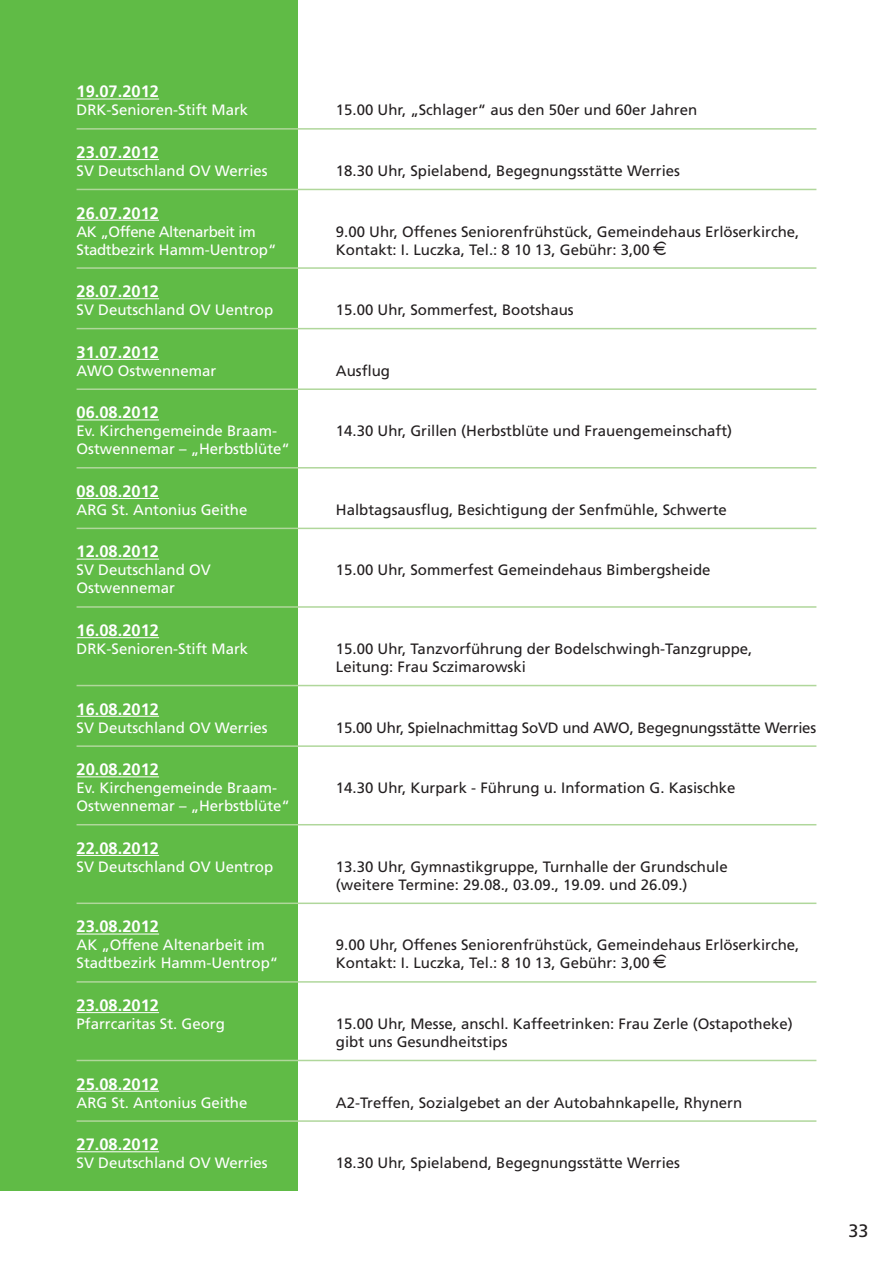
<style>
.page{position:relative;width:893px;height:1263px;background:#fff}
.page>*{position:absolute;margin:0;border:0;box-sizing:border-box;transform-origin:0 0}
.t1{font:18px "Frutiger";color:#231f20}
.t2{font:700 16.5px "Frutiger";color:#fff}
.t3{font:15px/18px "Frutiger";color:#231f20}
.t4{font:15px "Frutiger";color:#fff}
.t5{font:15px "Frutiger";letter-spacing:-.025em;color:#fff}
</style>
<div class="page">
<div style="left:0;top:0;width:298px;height:298px;background:#60bb46"></div>
<div style="left:0;top:298px;width:298px;height:297px;background:#60bb46"></div>
<div style="left:0;top:595px;width:298px;height:298px;background:#60bb46"></div>
<div style="left:0;top:893px;width:298px;height:298px;background:#60bb46"></div>
<hr style="left:77px;top:99px;width:82px;height:1px;background:#fff">
<hr style="left:77px;top:128px;width:739px;height:2px;background:#b0d79b">
<hr style="left:77px;top:159px;width:82px;height:1px;background:#fff">
<hr style="left:77px;top:189px;width:739px;height:1px;background:#b0d79b">
<hr style="left:77px;top:220px;width:82px;height:1px;background:#fff">
<hr style="left:77px;top:267px;width:739px;height:2px;background:#b0d79b">
<hr style="left:77px;top:298px;width:82px;height:1px;background:#fff">
<hr style="left:77px;top:328px;width:739px;height:1px;background:#b0d79b">
<hr style="left:77px;top:359px;width:82px;height:1px;background:#fff">
<hr style="left:77px;top:388px;width:739px;height:2px;background:#b0d79b">
<hr style="left:77px;top:419px;width:82px;height:1px;background:#fff">
<hr style="left:77px;top:467px;width:739px;height:1px;background:#b0d79b">
<hr style="left:77px;top:498px;width:82px;height:1px;background:#fff">
<hr style="left:77px;top:528px;width:739px;height:1px;background:#b0d79b">
<hr style="left:77px;top:559px;width:82px;height:1px;background:#fff">
<hr style="left:77px;top:606px;width:739px;height:2px;background:#b0d79b">
<hr style="left:77px;top:637px;width:82px;height:1px;background:#fff">
<hr style="left:77px;top:685px;width:739px;height:1px;background:#b0d79b">
<hr style="left:77px;top:716px;width:82px;height:1px;background:#fff">
<hr style="left:77px;top:745px;width:739px;height:2px;background:#b0d79b">
<hr style="left:77px;top:776px;width:82px;height:1px;background:#fff">
<hr style="left:77px;top:824px;width:739px;height:1px;background:#b0d79b">
<hr style="left:77px;top:855px;width:82px;height:1px;background:#fff">
<hr style="left:77px;top:902px;width:739px;height:2px;background:#b0d79b">
<hr style="left:77px;top:934px;width:82px;height:1px;background:#fff">
<hr style="left:77px;top:981px;width:739px;height:2px;background:#b0d79b">
<hr style="left:77px;top:1012px;width:82px;height:1px;background:#fff">
<hr style="left:77px;top:1060px;width:739px;height:1px;background:#b0d79b">
<hr style="left:77px;top:1091px;width:82px;height:1px;background:#fff">
<hr style="left:77px;top:1120px;width:739px;height:2px;background:#b0d79b">
<hr style="left:77px;top:1151px;width:82px;height:1px;background:#fff">
<p class="t2" style="left:77px;top:82px;width:84px">19.07.2012</p>
<p class="t4" style="left:77px;top:101px;width:173px">DRK-Senioren-Stift Mark</p>
<p class="t3" style="left:336px;top:101px;width:363px">15.00 Uhr, „Schlager“ aus den 50er und 60er Jahren</p>
<p class="t2" style="left:77px;top:143px;width:84px">23.07.2012</p>
<p class="t4" style="left:77px;top:162px;width:193px">SV Deutschland OV Werries</p>
<p class="t3" style="left:336px;top:162px;width:346px">18.30 Uhr, Spielabend, Begegnungsstätte Werries</p>
<p class="t2" style="left:77px;top:203px;width:84px">26.07.2012</p>
<p class="t5" style="left:77px;top:222px;width:181px">AK „Offene Altenarbeit im</p>
<p class="t3" style="left:336px;top:222px;width:465px">9.00 Uhr, Offenes Seniorenfrühstück, Gemeindehaus Erlöserkirche,</p>
<p class="t4" style="left:77px;top:240px;width:201px">Stadtbezirk Hamm-Uentrop“</p>
<p class="t3" style="left:336px;top:240px;width:316px">Kontakt: I. Luczka, Tel.: 8 10 13, Gebühr: 3,00</p>
<p class="t2" style="left:77px;top:282px;width:84px">28.07.2012</p>
<p class="t4" style="left:77px;top:301px;width:198px">SV Deutschland OV Uentrop</p>
<p class="t3" style="left:336px;top:301px;width:239px">15.00 Uhr, Sommerfest, Bootshaus</p>
<p class="t2" style="left:77px;top:342px;width:84px">31.07.2012</p>
<p class="t4" style="left:77px;top:362px;width:141px">AWO Ostwennemar</p>
<p class="t3" style="left:336px;top:362px;width:56px">Ausflug</p>
<p class="t2" style="left:77px;top:403px;width:84px">06.08.2012</p>
<p class="t4" style="left:77px;top:422px;width:202px">Ev. Kirchengemeinde Braam-</p>
<p class="t3" style="left:336px;top:422px;width:398px">14.30 Uhr, Grillen (Herbstblüte und Frauengemeinschaft)</p>
<p class="t4" style="left:77px;top:440px;width:215px">Ostwennemar – „Herbstblüte“</p>
<p class="t2" style="left:77px;top:481px;width:84px">08.08.2012</p>
<p class="t4" style="left:77px;top:501px;width:172px">ARG St. Antonius Geithe</p>
<p class="t3" style="left:336px;top:501px;width:392px">Halbtagsausflug, Besichtigung der Senfmühle, Schwerte</p>
<p class="t2" style="left:77px;top:542px;width:84px">12.08.2012</p>
<p class="t4" style="left:77px;top:561px;width:136px">SV Deutschland OV</p>
<p class="t3" style="left:336px;top:561px;width:376px">15.00 Uhr, Sommerfest Gemeindehaus Bimbergsheide</p>
<p class="t4" style="left:77px;top:579px;width:100px">Ostwennemar</p>
<p class="t2" style="left:77px;top:621px;width:84px">16.08.2012</p>
<p class="t4" style="left:77px;top:640px;width:173px">DRK-Senioren-Stift Mark</p>
<p class="t3" style="left:336px;top:640px;width:418px">15.00 Uhr, Tanzvorführung der Bodelschwingh-Tanzgruppe,<br>Leitung: Frau Sczimarowski</p>
<p class="t2" style="left:77px;top:699px;width:84px">16.08.2012</p>
<p class="t4" style="left:77px;top:719px;width:193px">SV Deutschland OV Werries</p>
<p class="t3" style="left:336px;top:718px;width:482px">15.00 Uhr, Spielnachmittag SoVD und AWO, Begegnungsstätte Werries</p>
<p class="t2" style="left:77px;top:760px;width:84px">20.08.2012</p>
<p class="t4" style="left:77px;top:779px;width:202px">Ev. Kirchengemeinde Braam-</p>
<p class="t3" style="left:336px;top:779px;width:401px">14.30 Uhr, Kurpark - Führung u. Information G. Kasischke</p>
<p class="t4" style="left:77px;top:797px;width:215px">Ostwennemar – „Herbstblüte“</p>
<p class="t2" style="left:77px;top:838px;width:84px">22.08.2012</p>
<p class="t4" style="left:77px;top:858px;width:198px">SV Deutschland OV Uentrop</p>
<p class="t3" style="left:336px;top:858px;width:393px">13.30 Uhr, Gymnastikgruppe, Turnhalle der Grundschule (weitere Termine: 29.08., 03.09., 19.09. und 26.09.)</p>
<p class="t2" style="left:77px;top:917px;width:84px">23.08.2012</p>
<p class="t4" style="left:77px;top:936px;width:190px">AK „Offene Altenarbeit im</p>
<p class="t3" style="left:336px;top:936px;width:465px">9.00 Uhr, Offenes Seniorenfrühstück, Gemeindehaus Erlöserkirche,</p>
<p class="t4" style="left:77px;top:954px;width:203px">Stadtbezirk Hamm-Uentrop“</p>
<p class="t3" style="left:336px;top:954px;width:316px">Kontakt: I. Luczka, Tel.: 8 10 13, Gebühr: 3,00</p>
<p class="t2" style="left:77px;top:995px;width:84px">23.08.2012</p>
<p class="t4" style="left:77px;top:1015px;width:150px">Pfarrcaritas St. Georg</p>
<p class="t3" style="left:336px;top:1015px;width:458px">15.00 Uhr, Messe, anschl. Kaffeetrinken: Frau Zerle (Ostapotheke) gibt uns Gesundheitstips</p>
<p class="t2" style="left:77px;top:1074px;width:84px">25.08.2012</p>
<p class="t4" style="left:77px;top:1093px;width:172px">ARG St. Antonius Geithe</p>
<p class="t3" style="left:336px;top:1093px;width:408px">A2-Treffen, Sozialgebet an der Autobahnkapelle, Rhynern</p>
<p class="t2" style="left:77px;top:1135px;width:84px">27.08.2012</p>
<p class="t4" style="left:77px;top:1154px;width:193px">SV Deutschland OV Werries</p>
<p class="t3" style="left:336px;top:1154px;width:346px">18.30 Uhr, Spielabend, Begegnungsstätte Werries</p>
<p class="t1" style="left:848px;top:1220px;width:22px">33</p>
</div>
